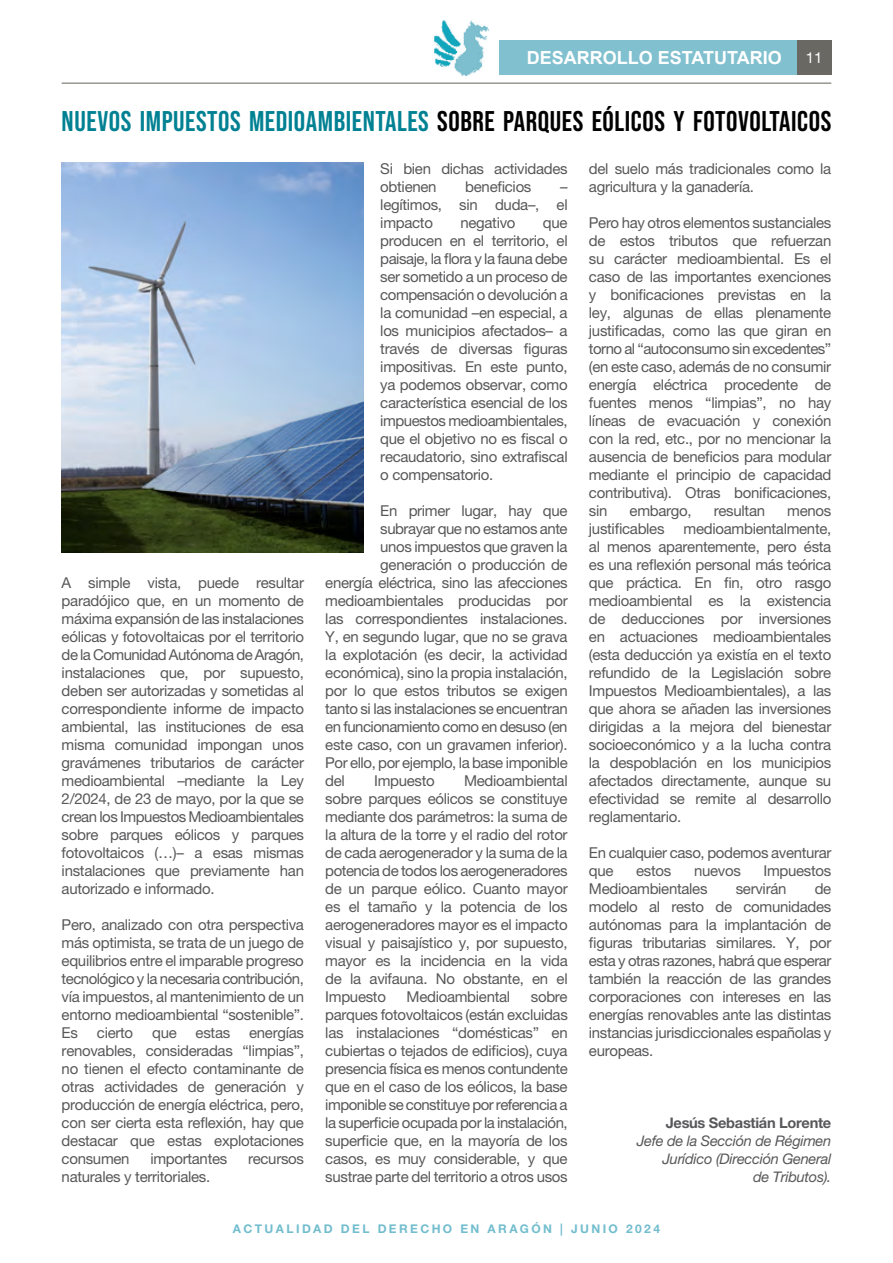
<style>
.page{position:relative;width:893px;height:1263px;background:#fff}
.page>*{position:absolute;margin:0;border:0;box-sizing:border-box;transform-origin:0 0}
.t1{font:700 28.5px "Bebas Neue Pro";letter-spacing:.02em;color:#000}
.t2{font:700 18px "Arial";color:#fff}
.t3{font:15px/18px "Helvetica Neue LT Pro";letter-spacing:-.02em;color:#58585a;text-align:justify}
.t4{font:15px "Helvetica Neue LT Pro";color:#fff}
.t5{font:italic 14.7px/18px "Helvetica Neue LT Pro";letter-spacing:-.02em;color:#58585a;text-align:right}
.t6{font:700 14.7px "Helvetica Neue LT Pro";letter-spacing:-.02em;color:#58585a}
.t7{font:700 12px "Helvetica Neue LT Pro";letter-spacing:.2em;color:#72bdce}
.s1{color:#008193}
</style>
<div class="page">
<hr style="left:62px;top:83px;width:769px;height:1px;background:#72776b">
<div style="left:499px;top:40px;width:298px;height:34px;background:#80c0cf"></div>
<img style="left:434px;top:20px;width:55px;height:56px">
<div style="left:797px;top:40px;width:34px;height:34px;background:#696863"></div>
<img style="left:62px;top:163px;width:301px;height:389px">
<p class="t2" style="left:527px;top:46px;width:256px">DESARROLLO ESTATUTARIO</p>
<p class="t4" style="left:806px;top:48px;width:18px">11</p>
<h1 class="t1" style="left:62px;top:104px;width:771px"><span class="s1">NUEVOS IMPUESTOS MEDIOAMBIENTALES</span> SOBRE PARQUES EÓLICOS Y FOTOVOLTAICOS</h1>
<p class="t3" style="left:62px;top:574px;width:244px">A simple vista, puede resultar paradójico que, en un momento de máxima expansión de las instalaciones eólicas y fotovoltaicas por el territorio de la Comunidad Autónoma de Aragón, instalaciones que, por supuesto, deben ser autorizadas y sometidas al correspondiente informe de impacto ambiental, las instituciones de esa misma comunidad impongan unos gravámenes tributarios de carácter medioambiental –mediante la Ley 2/2024, de 23 de mayo, por la que se crean los Impuestos Medioambientales sobre parques eólicos y parques fotovoltaicos (…)– a esas mismas instalaciones que previamente han autorizado e informado.</p>
<p class="t3" style="left:62px;top:916px;width:244px">Pero, analizado con otra perspectiva más optimista, se trata de un juego de equilibrios entre el imparable progreso tecnológico y la necesaria contribución, vía impuestos, al mantenimiento de un entorno medioambiental “sostenible”.<br>Es</p>
<p class="t3" style="left:62px;top:1024px;width:244px;text-indent:187px">energías renovables, consideradas “limpias”, no tienen el efecto contaminante de otras actividades de generación y producción de energía eléctrica, pero, con ser cierta esta reflexión, hay que destacar que estas explotaciones consumen</p>
<p class="t3" style="left:97px;top:1024px;width:38px">cierto</p>
<p class="t3" style="left:152px;top:1024px;width:26px">que</p>
<p class="t3" style="left:196px;top:1024px;width:36px">estas</p>
<p class="t3" style="left:150px;top:1150px;width:79px">importantes</p>
<p class="t3" style="left:248px;top:1150px;width:57px">recursos</p>
<p class="t3" style="left:62px;top:1168px;width:150px">naturales y territoriales.</p>
<p class="t3" style="left:380px;top:160px;width:189px">Si bien dichas actividades obtienen</p>
<p class="t3" style="left:465px;top:178px;width:68px">beneficios</p>
<p class="t3" style="left:380px;top:178px;width:189px;text-indent:180px">– legítimos, sin duda–, el impacto</p>
<p class="t3" style="left:460px;top:214px;width:57px">negativo</p>
<p class="t3" style="left:380px;top:214px;width:189px;text-indent:163px">que producen en el territorio, el paisaje, la flora y la fauna debe ser sometido a un proceso de compensación o devolución a la comunidad –en especial, a los municipios afectados– a través de diversas figuras impositivas. En este punto, ya podemos observar, como característica esencial de los impuestos medioambientales, que el objetivo no es fiscal o recaudatorio, sino extrafiscal o compensatorio.</p>
<p class="t3" style="left:380px;top:502px;width:189px">En primer lugar, hay que</p>
<p class="t3" style="left:380px;top:520px;width:189px">subrayar que no estamos ante</p>
<p class="t3" style="left:380px;top:538px;width:189px">unos impuestos que graven la</p>
<p class="t3" style="left:380px;top:556px;width:189px">generación o producción de</p>
<p class="t3" style="left:325px;top:574px;width:244px">energía eléctrica, sino las afecciones</p>
<p class="t3" style="left:325px;top:592px;width:244px">medioambientales producidas por</p>
<p class="t3" style="left:325px;top:610px;width:244px">las correspondientes instalaciones.</p>
<p class="t3" style="left:325px;top:628px;width:244px">Y, en segundo lugar, que no se grava</p>
<p class="t3" style="left:325px;top:646px;width:244px">la explotación (es decir, la actividad</p>
<p class="t3" style="left:325px;top:664px;width:244px">económica), sino la propia instalación,</p>
<p class="t3" style="left:325px;top:682px;width:244px">por lo que estos tributos se exigen</p>
<p class="t3" style="left:325px;top:700px;width:244px">tanto si las instalaciones se encuentran</p>
<p class="t3" style="left:325px;top:718px;width:244px">en funcionamiento como en desuso (en</p>
<p class="t3" style="left:325px;top:736px;width:244px">este caso, con un gravamen inferior).</p>
<p class="t3" style="left:325px;top:754px;width:244px">Por ello, por ejemplo, la base imponible</p>
<p class="t3" style="left:325px;top:772px;width:21px">del</p>
<p class="t3" style="left:374px;top:772px;width:62px">Impuesto</p>
<p class="t3" style="left:325px;top:772px;width:244px;text-indent:139px">Medioambiental sobre parques eólicos se constituye mediante dos parámetros: la suma de la altura de la torre y el radio del rotor de cada aerogenerador y la suma de la potencia de todos los aerogeneradores de un parque eólico. Cuanto mayor es el tamaño y la potencia de los aerogeneradores mayor es el impacto visual y paisajístico y, por supuesto, mayor es la incidencia en la vida de la avifauna. No obstante, en el Impuesto</p>
<p class="t3" style="left:325px;top:988px;width:244px;text-indent:205px">sobre parques fotovoltaicos (están excluidas las instalaciones “domésticas” en cubiertas o tejados de edificios), cuya presencia física es menos contundente que en el caso de los eólicos, la base imponible se constituye por referencia a la superficie ocupada por la instalación, superficie que, en la mayoría de los casos, es muy considerable, y que sustrae parte del territorio a otros usos</p>
<p class="t3" style="left:407px;top:988px;width:105px">Medioambiental</p>
<p class="t3" style="left:589px;top:160px;width:244px">del suelo más tradicionales como la agricultura y la ganadería.</p>
<p class="t3" style="left:589px;top:214px;width:244px">Pero hay otros elementos sustanciales de estos tributos que refuerzan su carácter medioambiental. Es el caso de las importantes exenciones y bonificaciones previstas en la ley, algunas de ellas plenamente justificadas, como las que giran en torno al “autoconsumo sin excedentes” (en este caso, además de no consumir energía eléctrica procedente de fuentes menos “limpias”, no hay líneas de evacuación y conexión con la red, etc., por no mencionar la ausencia de beneficios para modular mediante el principio de capacidad contributiva). Otras bonificaciones, sin</p>
<p class="t3" style="left:630px;top:502px;width:64px">embargo,</p>
<p class="t3" style="left:714px;top:502px;width:53px">resultan</p>
<p class="t3" style="left:787px;top:502px;width:46px">menos</p>
<p class="t3" style="left:589px;top:520px;width:77px">justificables</p>
<p class="t3" style="left:589px;top:520px;width:244px;text-indent:95px">medioambientalmente, al menos aparentemente, pero ésta es una reflexión personal más teórica que práctica. En fin, otro rasgo medioambiental es la existencia de deducciones por inversiones en actuaciones medioambientales (esta deducción ya existía en el texto refundido de la Legislación sobre Impuestos Medioambientales), a las que ahora se añaden las inversiones dirigidas a la mejora del bienestar socioeconómico y a la lucha contra la despoblación en los municipios afectados directamente, aunque su efectividad se remite al desarrollo reglamentario.</p>
<p class="t3" style="left:589px;top:844px;width:244px">En cualquier caso, podemos aventurar que</p>
<p class="t3" style="left:636px;top:862px;width:37px">estos</p>
<p class="t3" style="left:694px;top:862px;width:48px">nuevos</p>
<p class="t3" style="left:763px;top:862px;width:69px">Impuestos</p>
<p class="t3" style="left:589px;top:880px;width:120px">Medioambientales</p>
<p class="t3" style="left:736px;top:880px;width:52px">servirán</p>
<p class="t3" style="left:589px;top:880px;width:244px;text-indent:226px">de modelo al resto de comunidades autónomas para la implantación de figuras tributarias similares. Y, por esta y otras razones, habrá que esperar también la reacción de las grandes corporaciones con intereses en las energías renovables ante las distintas instancias jurisdiccionales españolas y europeas.</p>
<p class="t6" style="left:666px;top:1114px;width:167px">Jesús Sebastián Lorente</p>
<p class="t5" style="left:637px;top:1132px;width:196px">Jefe de la Sección de Régimen<br>Jurídico (Dirección General<br>de Tributos).</p>
<p class="t7" style="left:233px;top:1221px;width:428px">ACTUALIDAD DEL DERECHO EN ARAGÓN | JUNIO 2024</p>
</div>
